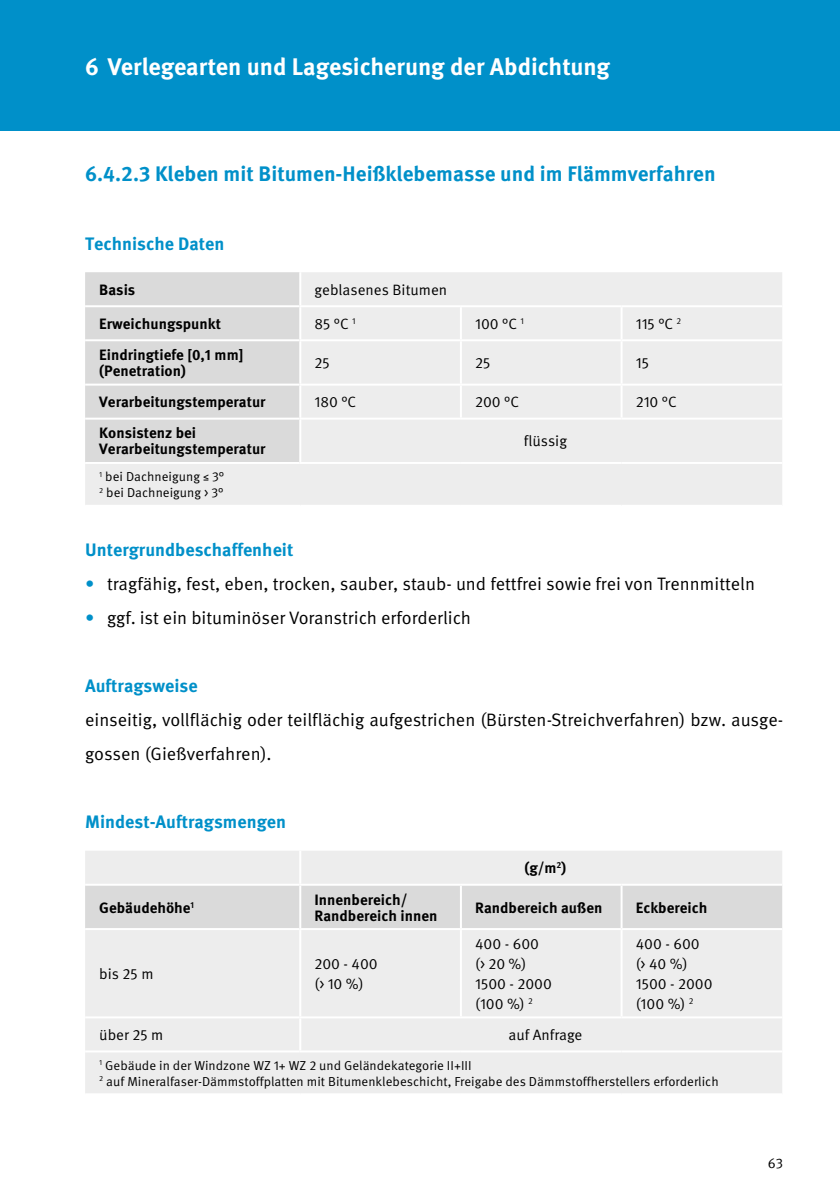
<style>
.page{position:relative;width:840px;height:1191px;background:#fff}
.page>*{position:absolute;margin:0;border:0;box-sizing:border-box;transform-origin:0 0}
.t1{font:700 24px "Meta Pro";color:#fff}
.t2{font:700 21px "Meta Pro";color:#0090c9}
.t3{font:18px/34px "Meta Pro";color:#000}
.t4{font:700 18px "Meta Pro";color:#0090c9}
.t5{font:700 15px/16px "Meta Pro";color:#000}
.t6{font:15px/20px "Meta Pro";color:#000}
.t7{font:14px "Meta Pro";color:#000}
.t8{font:13px/16px "Meta Pro";color:#000}
.s1{color:#0090c9}
</style>
<div class="page">
<div style="left:0;top:0;width:839px;height:130px;background:#0090c9"></div>
<svg style="left:85px;top:272px;width:696px;height:233px;background:#e8e8e8"></svg>
<hr style="left:299px;top:305px;width:161px;height:2px;background:#fff">
<hr style="left:299px;top:307px;width:2px;height:32px;background:#fff">
<hr style="left:460px;top:305px;width:161px;height:2px;background:#fff">
<hr style="left:459px;top:307px;width:2px;height:32px;background:#fff">
<hr style="left:621px;top:305px;width:160px;height:2px;background:#fff">
<hr style="left:620px;top:307px;width:2px;height:32px;background:#fff">
<hr style="left:299px;top:339px;width:161px;height:2px;background:#fff">
<hr style="left:299px;top:341px;width:2px;height:42px;background:#fff">
<hr style="left:460px;top:339px;width:161px;height:2px;background:#fff">
<hr style="left:459px;top:341px;width:2px;height:42px;background:#fff">
<hr style="left:621px;top:339px;width:160px;height:2px;background:#fff">
<hr style="left:620px;top:341px;width:2px;height:42px;background:#fff">
<hr style="left:299px;top:383px;width:161px;height:2px;background:#fff">
<hr style="left:299px;top:385px;width:2px;height:32px;background:#fff">
<hr style="left:460px;top:383px;width:161px;height:2px;background:#fff">
<hr style="left:459px;top:385px;width:2px;height:32px;background:#fff">
<hr style="left:621px;top:383px;width:160px;height:2px;background:#fff">
<hr style="left:620px;top:385px;width:2px;height:32px;background:#fff">
<hr style="left:299px;top:417px;width:161px;height:2px;background:#fff">
<hr style="left:299px;top:419px;width:2px;height:43px;background:#fff">
<hr style="left:460px;top:417px;width:161px;height:2px;background:#fff">
<hr style="left:621px;top:417px;width:160px;height:2px;background:#fff">
<hr style="left:299px;top:462px;width:161px;height:2px;background:#fff">
<hr style="left:460px;top:462px;width:161px;height:2px;background:#fff">
<hr style="left:621px;top:462px;width:160px;height:2px;background:#fff">
<hr style="left:85px;top:339px;width:214px;height:2px;background:#fff">
<hr style="left:85px;top:383px;width:214px;height:2px;background:#fff">
<hr style="left:85px;top:417px;width:214px;height:2px;background:#fff">
<hr style="left:85px;top:462px;width:214px;height:2px;background:#fff">
<hr style="left:299px;top:272px;width:2px;height:33px;background:#fff">
<hr style="left:85px;top:305px;width:214px;height:2px;background:#fff">
<div style="left:85px;top:851px;width:696px;height:242px;background:#ededed"></div>
<div style="left:85px;top:885px;width:696px;height:43px;background:#dadada"></div>
<hr style="left:459px;top:885px;width:2px;height:43px;background:#fff">
<hr style="left:620px;top:885px;width:2px;height:43px;background:#fff">
<hr style="left:299px;top:928px;width:161px;height:2px;background:#fff">
<hr style="left:299px;top:930px;width:2px;height:86px;background:#fff">
<hr style="left:460px;top:928px;width:161px;height:2px;background:#fff">
<hr style="left:459px;top:930px;width:2px;height:86px;background:#fff">
<hr style="left:621px;top:928px;width:160px;height:2px;background:#fff">
<hr style="left:620px;top:930px;width:2px;height:86px;background:#fff">
<hr style="left:299px;top:1016px;width:161px;height:2px;background:#fff">
<hr style="left:299px;top:1018px;width:2px;height:32px;background:#fff">
<hr style="left:460px;top:1016px;width:161px;height:2px;background:#fff">
<hr style="left:621px;top:1016px;width:160px;height:2px;background:#fff">
<hr style="left:299px;top:1050px;width:161px;height:2px;background:#fff">
<hr style="left:460px;top:1050px;width:161px;height:2px;background:#fff">
<hr style="left:621px;top:1050px;width:160px;height:2px;background:#fff">
<hr style="left:85px;top:928px;width:214px;height:2px;background:#fff">
<hr style="left:85px;top:1016px;width:214px;height:2px;background:#fff">
<hr style="left:85px;top:1050px;width:214px;height:2px;background:#fff">
<hr style="left:299px;top:850px;width:2px;height:33px;background:#fff">
<hr style="left:299px;top:883px;width:161px;height:2px;background:#fff">
<hr style="left:460px;top:883px;width:161px;height:2px;background:#fff">
<hr style="left:621px;top:883px;width:160px;height:2px;background:#fff">
<hr style="left:85px;top:883px;width:214px;height:2px;background:#fff">
<hr style="left:299px;top:885px;width:2px;height:43px;background:#fff">
<h1 class="t1" style="left:85px;top:52px;width:526px">6 Verlegearten und Lagesicherung der Abdichtung</h1>
<p class="t2" style="left:85px;top:161px;width:631px">6.4.2.3 Kleben mit Bitumen-Heißklebemasse und im Flämmverfahren</p>
<p class="t4" style="left:85px;top:232px;width:141px">Technische Daten</p>
<p class="t5" style="left:99px;top:282px;width:37px">Basis</p>
<p class="t6" style="left:314px;top:280px;width:134px">geblasenes Bitumen</p>
<p class="t5" style="left:99px;top:316px;width:123px">Erweichungspunkt</p>
<p class="t6" style="left:314px;top:314px;width:43px">85 °C <sup>1</sup></p>
<p class="t6" style="left:475px;top:314px;width:50px">100 °C <sup>1</sup></p>
<p class="t6" style="left:635px;top:314px;width:47px">115 °C <sup>2</sup></p>
<p class="t5" style="left:99px;top:347px;width:145px">Eindringtiefe [0,1 mm] (Penetration)</p>
<p class="t6" style="left:314px;top:353px;width:17px">25</p>
<p class="t6" style="left:475px;top:353px;width:17px">25</p>
<p class="t6" style="left:635px;top:353px;width:15px">15</p>
<p class="t5" style="left:99px;top:394px;width:168px">Verarbeitungstemperatur</p>
<p class="t6" style="left:314px;top:392px;width:43px">180 °C</p>
<p class="t6" style="left:475px;top:392px;width:45px">200 °C</p>
<p class="t6" style="left:635px;top:392px;width:42px">210 °C</p>
<p class="t5" style="left:99px;top:426px;width:168px">Konsistenz bei<br>Verarbeitungstemperatur</p>
<p class="t6" style="left:523px;top:432px;width:45px">flüssig</p>
<p class="t8" style="left:99px;top:469px;width:126px"><sup>1</sup> bei Dachneigung ≤ 3°<br><sup>2</sup> bei Dachneigung &gt; 3°</p>
<p class="t4" style="left:85px;top:538px;width:210px">Untergrundbeschaffenheit</p>
<p class="t3" style="left:85px;top:567px;width:671px"><span class="s1">•</span> tragfähig, fest, eben, trocken, sauber, staub- und fettfrei sowie frei von Trennmitteln</p>
<p class="t3" style="left:85px;top:601px;width:387px"><span class="s1">•</span> ggf. ist ein bituminöser Voranstrich erforderlich</p>
<p class="t4" style="left:85px;top:674px;width:114px">Auftragsweise</p>
<p class="t3" style="left:85px;top:703px;width:699px">einseitig, vollflächig oder teilflächig aufgestrichen (Bürsten-Streichverfahren) bzw. ausge&shy;gossen (Gießverfahren).</p>
<p class="t4" style="left:85px;top:810px;width:202px">Mindest-Auftragsmengen</p>
<p class="t5" style="left:524px;top:860px;width:43px">(g/m<sup>2</sup>)</p>
<p class="t5" style="left:99px;top:899px;width:96px">Gebäudehöhe<sup>1</sup></p>
<p class="t5" style="left:314px;top:891px;width:124px">Innenbereich/<br>Randbereich innen</p>
<p class="t5" style="left:475px;top:900px;width:129px">Randbereich außen</p>
<p class="t5" style="left:635px;top:900px;width:73px">Eckbereich</p>
<p class="t6" style="left:99px;top:964px;width:56px">bis 25 m</p>
<p class="t6" style="left:314px;top:954px;width:65px">200 - 400 (&gt; 10 %)</p>
<p class="t6" style="left:475px;top:934px;width:78px">400 - 600 (&gt; 20 %)<br>1500 - 2000 (100 %) <sup>2</sup></p>
<p class="t6" style="left:635px;top:934px;width:78px">400 - 600 (&gt; 40 %)<br>1500 - 2000 (100 %) <sup>2</sup></p>
<p class="t6" style="left:99px;top:1025px;width:65px">über 25 m</p>
<p class="t6" style="left:508px;top:1025px;width:75px">auf Anfrage</p>
<p class="t8" style="left:99px;top:1057px;width:620px"><sup>1</sup> Gebäude in der Windzone WZ 1+ WZ 2 und Geländekategorie II+III<br><sup>2</sup> auf Mineralfaser-Dämmstoffplatten mit Bitumenklebeschicht, Freigabe des Dämmstoffherstellers erforderlich</p>
<p class="t7" style="left:767px;top:1154px;width:17px">63</p>
</div>
